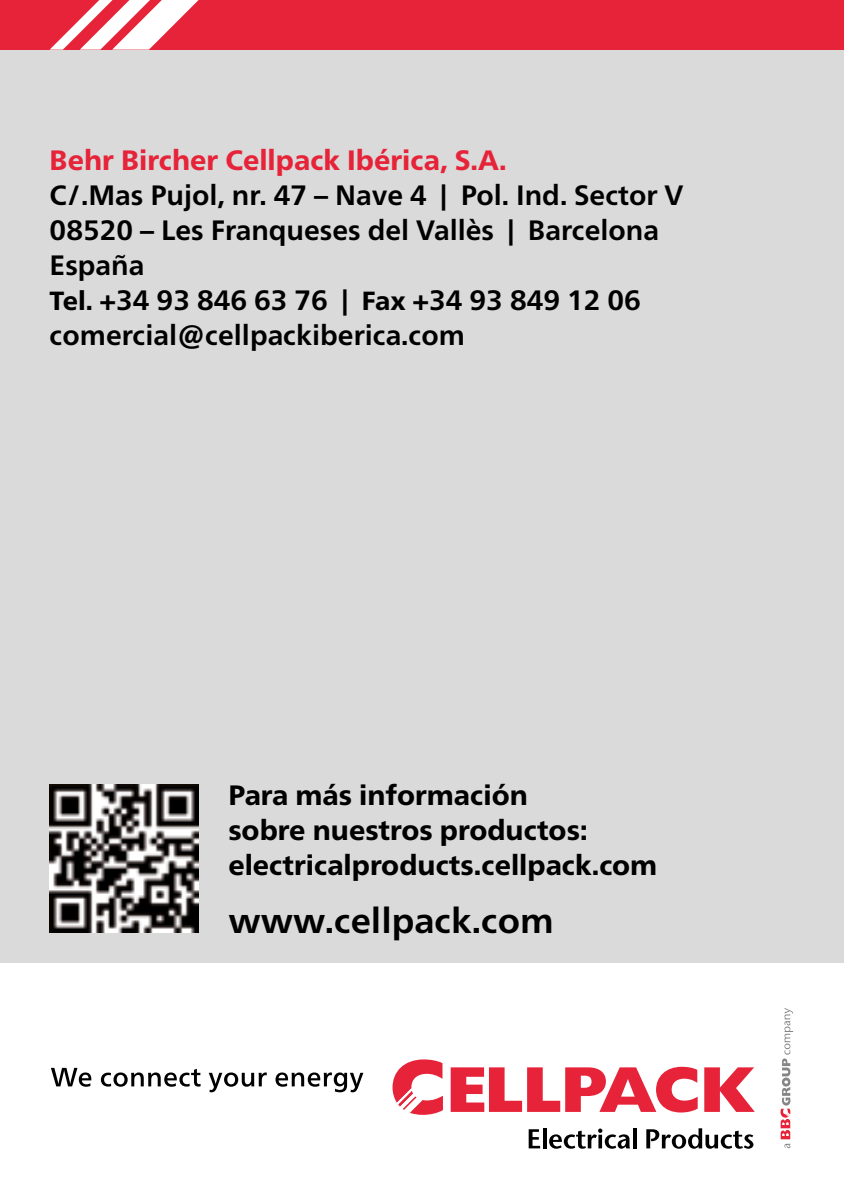
<style>
.page{position:relative;width:844px;height:1191px;background:#fff}
.page>*{position:absolute;margin:0;border:0;box-sizing:border-box;transform-origin:0 0}
.t1{font:700 35px "Frutiger Neue LTW1 G";color:#000}
.t2{font:700 28px/35px "Frutiger Neue LTW1 G";color:#000}
.t3{font:800 28px/35px "Frutiger Neue LTW1 G";color:#000}
.s1{font-weight:800;color:#e62338}
.s2{font-weight:800;font-size:26.25px}
</style>
<div class="page">
<div style="left:0;top:50px;width:843px;height:913px;background:#dadada"></div>
<svg style="left:780px;top:1008px;width:12px;height:140px"></svg>
<svg style="left:528px;top:1129px;width:12px;height:19px"></svg>
<svg style="left:543px;top:1128px;width:3px;height:20px"></svg>
<svg style="left:549px;top:1128px;width:81px;height:20px"></svg>
<svg style="left:633px;top:1128px;width:3px;height:20px"></svg>
<svg style="left:646px;top:1128px;width:107px;height:20px"></svg>
<svg style="left:450px;top:1066px;width:247px;height:46px"></svg>
<svg style="left:704px;top:1067px;width:50px;height:45px"></svg>
<svg style="left:392px;top:1059px;width:51px;height:55px"></svg>
<svg style="left:51px;top:1067px;width:40px;height:19px"></svg>
<svg style="left:101px;top:1068px;width:99px;height:18px"></svg>
<svg style="left:209px;top:1072px;width:58px;height:20px"></svg>
<svg style="left:275px;top:1072px;width:88px;height:20px"></svg>
<div style="left:0;top:0;width:843px;height:50px;background:#e62338"></div>
<svg style="left:50px;top:0;width:148px;height:50px"></svg>
<img style="left:50px;top:784px;width:148px;height:149px">
<p class="t2" style="left:50px;top:141px;width:635px"><span class="s1">Behr Bircher Cellpack Ibérica, S.A.<br></span>C/.Mas Pujol, nr. 47 – Nave 4 <span class="s2">|</span> Pol. Ind. Sector V 08520 – Les Franqueses del Vallès <span class="s2">|</span> Barcelona España<br><span class="s2">Tel.</span> +34 93 846 63 76 <span class="s2">| Fax</span> +34 93 849 12 06 comercial@cellpackiberica.com</p>
<p class="t3" style="left:228px;top:776px;width:430px">Para más información<br>sobre nuestros productos: electricalproducts.cellpack.com</p>
<p class="t1" style="left:228px;top:895px;width:327px">www.cellpack.com</p>
</div>
